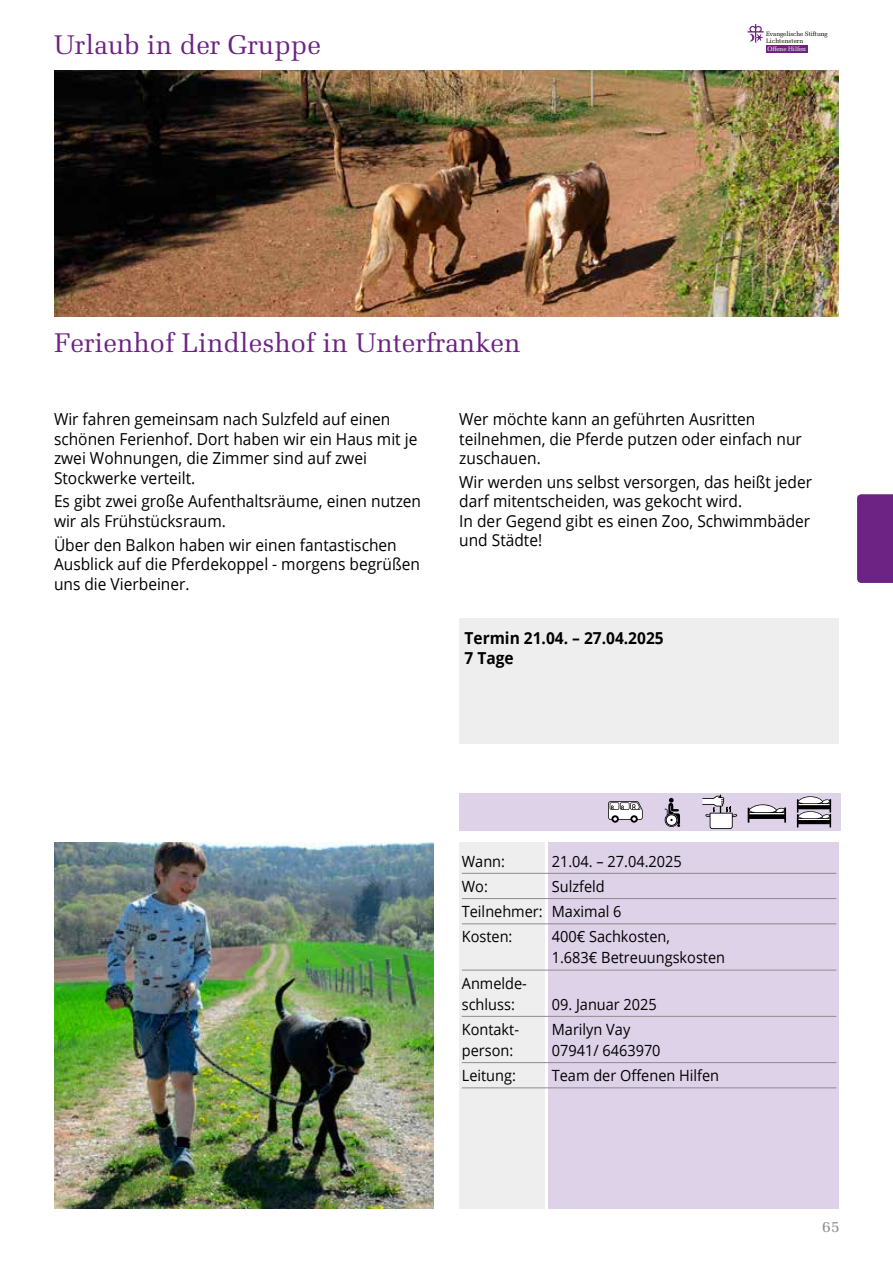
<style>
.page{position:relative;width:893px;height:1263px;background:#fff}
.page>*{position:absolute;margin:0;border:0;box-sizing:border-box;transform-origin:0 0}
.t1{font:27px "Melior LT Std";color:#6c2383}
.t2{font:16.5px/19.5px "Open Sans";color:#000;scale:.94 1}
.t3{font:700 16.5px/19.5px "Open Sans";color:#000;scale:.94 1}
.t4{font:15.75px "Melior LT Std";color:#8c8c8b}
.t5{font:15.45px/25.2px "Open Sans";color:#000;scale:.94 1}
.t6{font:6.3px/7.1px "Melior LT Std";letter-spacing:-.005em;color:#000}
.t7{font:6.3px "Melior LT Std";letter-spacing:-.01em;color:#fff}
</style>
<div class="page">
<div style="left:459px;top:619px;width:380px;height:125px;background:#eee"></div>
<img style="left:54px;top:71px;width:785px;height:246px">
<img style="left:54px;top:842px;width:380px;height:367px">
<div style="left:459px;top:793px;width:382px;height:37px;background:#ded2e9"></div>
<div style="left:459px;top:842px;width:85px;height:367px;background:#eee"></div>
<div style="left:549px;top:842px;width:290px;height:367px;background:#ded2e9"></div>
<svg style="left:748px;top:24px;width:16px;height:19px"></svg>
<div style="left:766px;top:45px;width:42px;height:7px;background:#702283"></div>
<svg style="left:608px;top:801px;width:35px;height:22px"></svg>
<svg style="left:664px;top:798px;width:16px;height:29px"></svg>
<svg style="left:702px;top:795px;width:35px;height:34px"></svg>
<svg style="left:748px;top:804px;width:38px;height:19px"></svg>
<svg style="left:797px;top:796px;width:34px;height:31px"></svg>
<div style="left:857px;top:494px;width:36px;height:89px;background:#6c2383"></div>
<hr style="left:462px;top:873px;width:374px;height:1px;background:#8c8c8b">
<hr style="left:462px;top:898px;width:374px;height:1px;background:#8c8c8b">
<hr style="left:462px;top:923px;width:374px;height:1px;background:#8c8c8b">
<hr style="left:462px;top:970px;width:374px;height:1px;background:#8c8c8b">
<hr style="left:462px;top:1016px;width:374px;height:1px;background:#8c8c8b">
<hr style="left:462px;top:1062px;width:374px;height:1px;background:#8c8c8b">
<hr style="left:462px;top:1087px;width:374px;height:1px;background:#8c8c8b">
<h1 class="t1" style="left:54px;top:29px;width:269px">Urlaub in der Gruppe</h1>
<h1 class="t1" style="left:54px;top:327px;width:468px">Ferienhof Lindleshof in Unterfranken</h1>
<p class="t6" style="left:766px;top:30px;width:63px">Evangelische Stiftung<br>Lichtenstern</p>
<p class="t7" style="left:767px;top:45px;width:40px">Offene Hilfen</p>
<p class="t2" style="left:54px;top:409px;width:388px">Wir fahren gemeinsam nach Sulzfeld auf einen schönen Ferienhof. Dort haben wir ein Haus mit je zwei Wohnungen, die Zimmer sind auf zwei Stockwerke verteilt.</p>
<p class="t2" style="left:54px;top:491px;width:392px">Es gibt zwei große Aufenthaltsräume, einen nutzen wir als Frühstücksraum.</p>
<p class="t2" style="left:54px;top:534px;width:391px">Über den Balkon haben wir einen fantastischen<br>Ausblick auf die Pferdekoppel - morgens begrüßen uns die Vierbeiner.</p>
<p class="t2" style="left:459px;top:409px;width:366px">Wer möchte kann an geführten Ausritten teilnehmen, die Pferde putzen oder einfach nur zuschauen.</p>
<p class="t2" style="left:459px;top:472px;width:377px">Wir werden uns selbst versorgen, das heißt jeder darf mitentscheiden, was gekocht wird.<br>In der Gegend gibt es einen Zoo, Schwimmbäder und Städte!</p>
<p class="t3" style="left:465px;top:628px;width:213px">Termin 21.04. – 27.04.2025<br>7 Tage</p>
<p class="t5" style="left:462px;top:848px;width:47px">Wann:</p>
<p class="t5" style="left:552px;top:848px;width:140px">21.04. – 27.04.2025</p>
<p class="t5" style="left:462px;top:873px;width:29px">Wo:</p>
<p class="t5" style="left:462px;top:873px;width:172px;text-indent:90px">Sulzfeld<br>Teilnehmer: Maximal 6<br>Kosten:</p>
<p class="t5" style="left:552px;top:926px;width:186px;line-height:21px">400€ Sachkosten,<br>1.683€ Betreuungskosten</p>
<p class="t5" style="left:462px;top:972px;width:71px;line-height:21px">Anmelde&shy;schluss:</p>
<p class="t5" style="left:552px;top:991px;width:113px">09. Januar 2025</p>
<p class="t5" style="left:462px;top:1016px;width:62px">Kontakt-</p>
<p class="t5" style="left:552px;top:1016px;width:85px">Marilyn Vay</p>
<p class="t5" style="left:462px;top:1037px;width:56px">person:</p>
<p class="t5" style="left:552px;top:1037px;width:117px">07941/ 6463970</p>
<p class="t5" style="left:462px;top:1062px;width:59px">Leitung:</p>
<p class="t5" style="left:552px;top:1062px;width:180px">Team der Offenen Hilfen</p>
<p class="t4" style="left:822px;top:1217px;width:19px">65</p>
</div>
